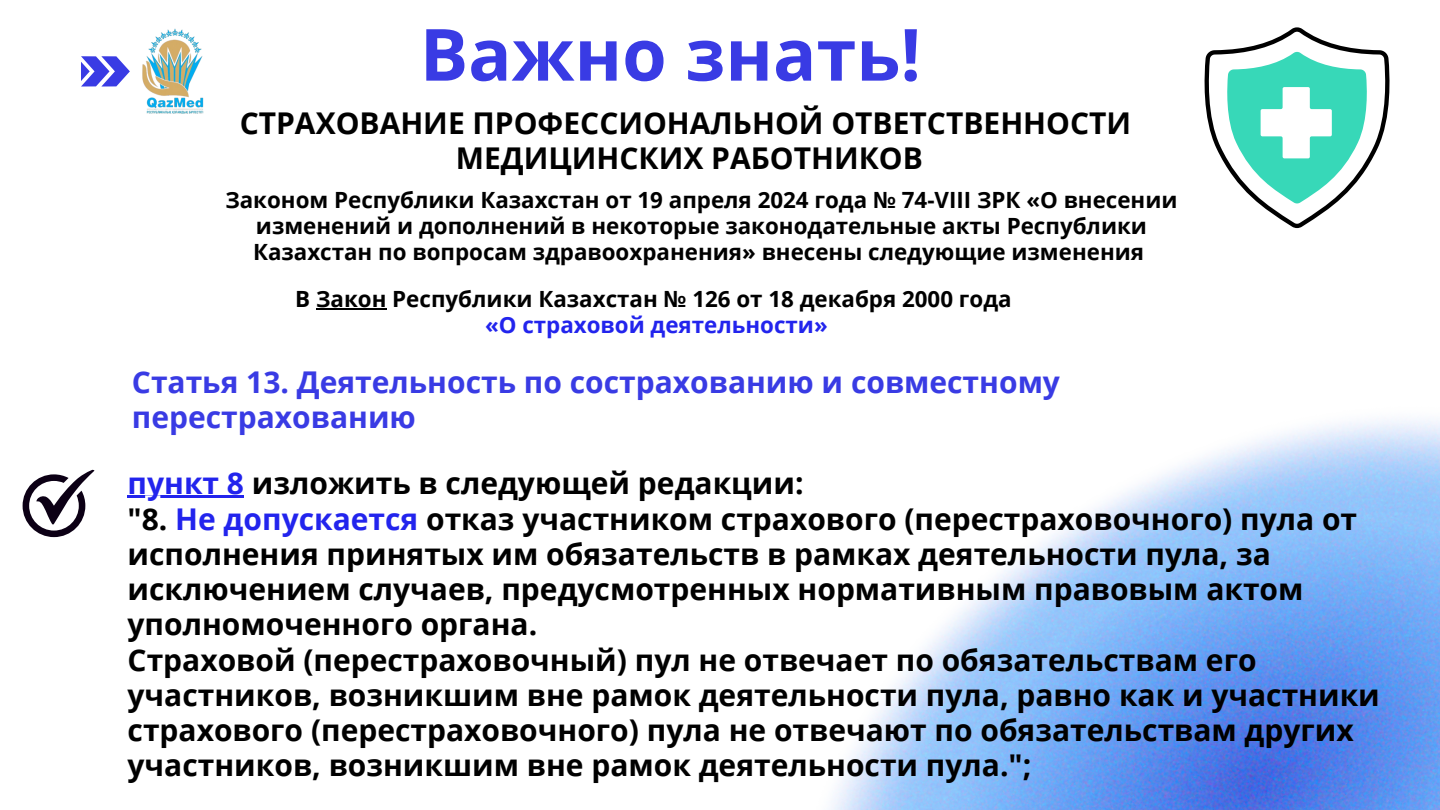
<style>
.page{position:relative;width:1440px;height:810px;background:#fff}
.page>*{position:absolute;margin:0;border:0;box-sizing:border-box;transform-origin:0 0}
.t1{font:700 72px "Open Sans";color:#393be4}
.t2{font:700 30px/35.2px "Open Sans";color:#000;text-align:center}
.t3{font:700 30px/35.2px "Open Sans";color:#393be4}
.t4{font:700 22.3px/26.2px "Open Sans";color:#000;text-align:center}
.t5{font:700 22.3px "Open Sans";color:#2224ed}
.s1{color:#2224ed}
</style>
<div class="page">
<img style="left:831px;top:419px;width:609px;height:391px">
<svg style="left:81px;top:56px;width:49px;height:30px"></svg>
<img style="left:142px;top:28px;width:62px;height:86px">
<svg style="left:23px;top:470px;width:71px;height:67px"></svg>
<svg style="left:1204px;top:27px;width:186px;height:201px"></svg>
<hr style="left:128px;top:496px;width:116px;height:2px;background:#2224ed">
<hr style="left:316px;top:308px;width:71px;height:2px;background:#000">
<p class="t1" style="left:420px;top:4px;width:503px">Важно знать!</p>
<h2 class="t2" style="left:240px;top:104px;width:893px">СТРАХОВАНИЕ ПРОФЕССИОНАЛЬНОЙ ОТВЕТСТВЕННОСТИ<br>МЕДИЦИНСКИХ РАБОТНИКОВ</h2>
<p class="t4" style="left:225px;top:186px;width:954px">Законом Республики Казахстан от 19 апреля 2024 года № 74-VIII ЗРК «О внесении изменений и дополнений в некоторые законодательные акты Республики<br>Казахстан по вопросам здравоохранения» внесены следующие изменения</p>
<p class="t4" style="left:295px;top:285px;width:718px">В Закон Республики Казахстан № 126 от 18 декабря 2000 года</p>
<p class="t5" style="left:485px;top:309px;width:344px">«О страховой деятельности»</p>
<p class="t3" style="left:132px;top:364px;width:930px">Статья 13. Деятельность по сострахованию и совместному перестрахованию</p>
<p class="t2" style="left:128px;top:465px;width:1254px;text-align:left"><span class="s1">пункт 8</span> изложить в следующей редакции:<br>"8. <span class="s1">Не допускается</span> отказ участником страхового (перестраховочного) пула от исполнения принятых им обязательств в рамках деятельности пула, за исключением случаев, предусмотренных нормативным правовым актом уполномоченного органа.<br>Страховой (перестраховочный) пул не отвечает по обязательствам его участников, возникшим вне рамок деятельности пула, равно как и участники страхового (перестраховочного) пула не отвечают по обязательствам других участников, возникшим вне рамок деятельности пула.";</p>
</div>
